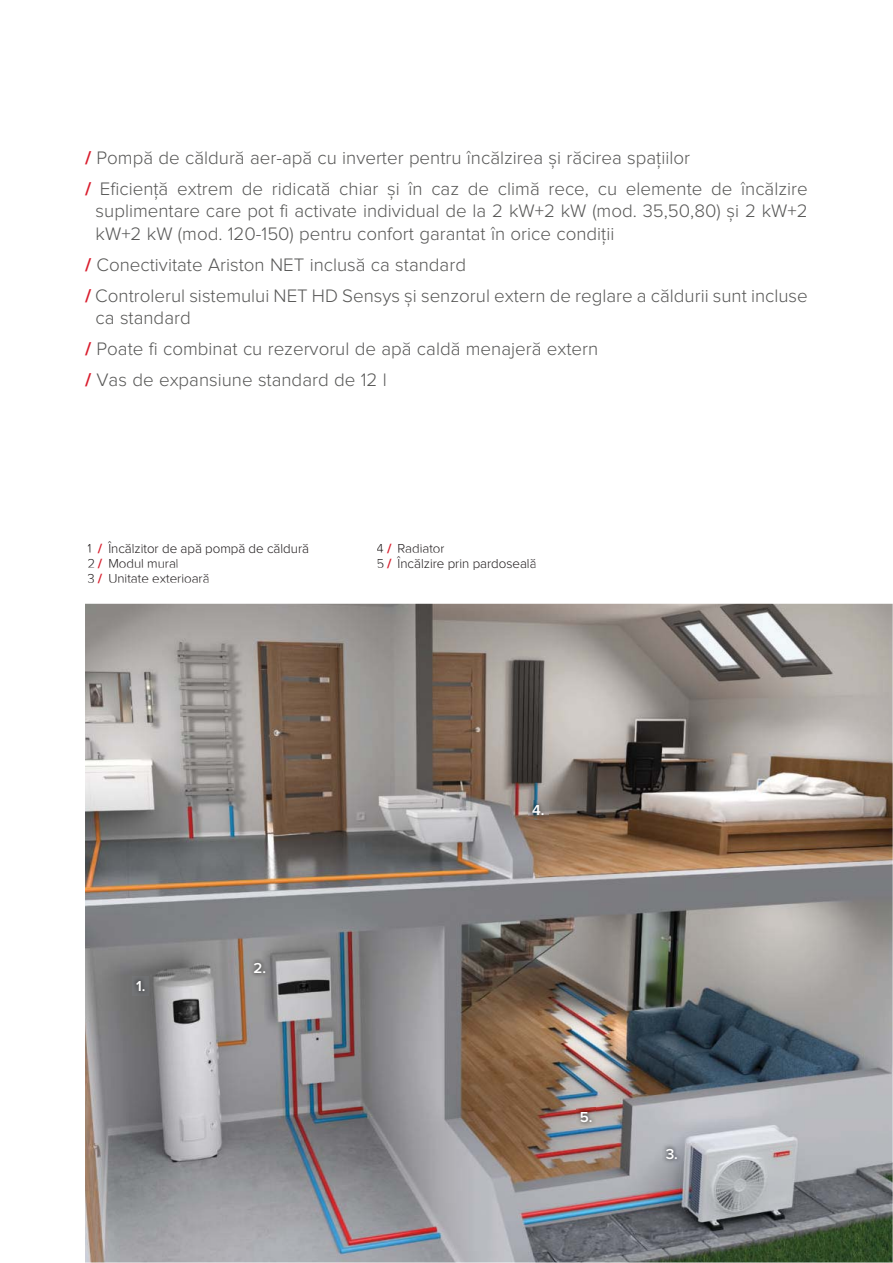
<style>
.page{position:relative;width:893px;height:1263px;background:#fff}
.page>*{position:absolute;margin:0;border:0;box-sizing:border-box;transform-origin:0 0}
.t1{font:300 18.75px/31px "Proxima Nova";color:#575756}
.t2{font:600 15px "Proxima Nova";color:#fff}
.t3{font:300 13.5px/15px "Proxima Nova";color:#231f20}
.s1{font-weight:700;color:#d91e2e}
</style>
<div class="page">
<img style="left:85px;top:604px;width:808px;height:659px">
<img style="left:132px;top:976px;width:17px;height:19px">
<img style="left:250px;top:958px;width:19px;height:19px">
<img style="left:662px;top:1144px;width:19px;height:19px">
<img style="left:528px;top:800px;width:20px;height:19px">
<img style="left:576px;top:1107px;width:20px;height:19px">
<p class="t1" style="left:85px;top:144px;width:724px"><span class="s1">/</span> Pompă de căldură aer-apă cu inverter pentru încălzirea și răcirea spaţiilor<br><span class="s1">/</span> Eficienţă extrem de ridicată chiar și în caz de climă rece, cu elemente de încălzire</p>
<p class="t1" style="left:96px;top:202px;width:714px;line-height:22.5px">suplimentare care pot fi activate individual de la 2 kW+2 kW (mod. 35,50,80) și 2 kW+2 kW+2 kW (mod. 120-150) pentru confort garantat în orice condiţii</p>
<p class="t1" style="left:85px;top:251px;width:724px"><span class="s1">/</span> Conectivitate Ariston NET inclusă ca standard<br><span class="s1">/</span> Controlerul sistemului NET HD Sensys și senzorul extern de reglare a căldurii sunt incluse</p>
<p class="t1" style="left:85px;top:304px;width:515px;text-indent:11px">ca standard<br><span class="s1">/</span> Poate fi combinat cu rezervorul de apă caldă menajeră extern <span class="s1">/</span> Vas de expansiune standard de 12 l</p>
<p class="t3" style="left:87px;top:542px;width:223px">1 <span class="s1">/</span> Încălzitor de apă pompă de căldură<br>2 <span class="s1">/</span> Modul mural<br>3 <span class="s1">/</span> Unitate exterioară</p>
<p class="t3" style="left:377px;top:542px;width:162px">4 <span class="s1">/</span> Radiator<br>5 <span class="s1">/</span> Încălzire prin pardoseală</p>
<p class="t2" style="left:136px;top:977px;width:11px">1.</p>
<p class="t2" style="left:254px;top:959px;width:14px">2.</p>
<p class="t2" style="left:532px;top:801px;width:14px">4.</p>
<p class="t2" style="left:580px;top:1108px;width:14px">5.</p>
<p class="t2" style="left:666px;top:1145px;width:14px">3.</p>
</div>
